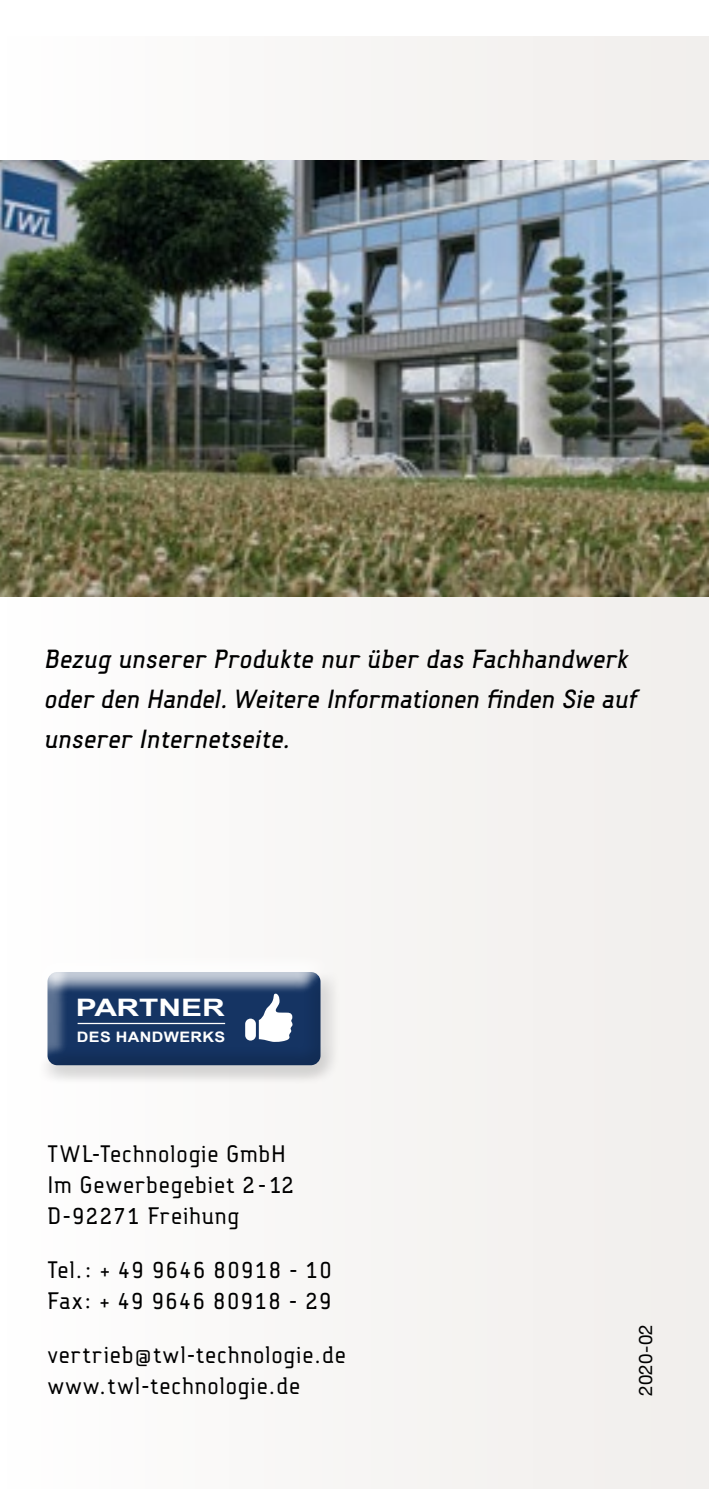
<style>
.page{position:relative;width:709px;height:1489px;background:#fff}
.page>*{position:absolute;margin:0;border:0;box-sizing:border-box;transform-origin:0 0}
.t1{font:27.5px/40px "Fou Mix Med Ita";letter-spacing:.005em;color:#000}
.t2{font:25px/31.2px "Fou Mix";letter-spacing:.03em;color:#000}
.t3{font:700 24px "Arial";color:#fff;scale:1.31 1}
.t4{font:18.75px "Helvetica Neue";letter-spacing:.02em;color:#000}
.t5{font:700 14.5px "Arial";letter-spacing:.02em;color:#fff;scale:1.12 1}
</style>
<div class="page">
<div style="left:0;top:0;width:709px;height:1488px;background:#f6f5f3"></div>
<img style="left:0;top:160px;width:709px;height:437px">
<div style="left:0;top:0;width:709px;height:35px;background:#fff"></div>
<div style="left:27px;top:951px;width:306px;height:119px;background:#fff"></div>
<div style="left:34px;top:966px;width:306px;height:118px;background:#000;opacity:.15"></div>
<div style="left:245px;top:1018px;width:11px;height:22px;background:#fff;border-radius:5px"></div>
<svg style="left:259px;top:993px;width:34px;height:49px"></svg>
<hr style="left:78px;top:1022px;width:147px;height:2px;background:#fff">
<p class="t1" style="left:45px;top:639px;width:595px">Bezug unserer Produkte nur über das Fachhandwerk oder den Handel. Weitere Informationen finden Sie auf unserer Internetseite.</p>
<p class="t3" style="left:76px;top:991px;width:115px">PARTNER</p>
<p class="t5" style="left:77px;top:1026px;width:134px">DES HANDWERKS</p>
<p class="t2" style="left:47px;top:1137px;width:248px">TWL-Technologie GmbH<br>Im Gewerbegebiet 2-12<br>D-92271 Freihung</p>
<p class="t2" style="left:47px;top:1253px;width:286px">Tel.: + 49 9646 80918 - 10<br>Fax: + 49 9646 80918 - 29</p>
<p class="t2" style="left:47px;top:1338px;width:300px">vertrieb@twl-technologie.de www.twl-technologie.de</p>
<p class="t4" style="left:632px;top:1396px;width:74px;rotate:-90deg">2020-02</p>
</div>
